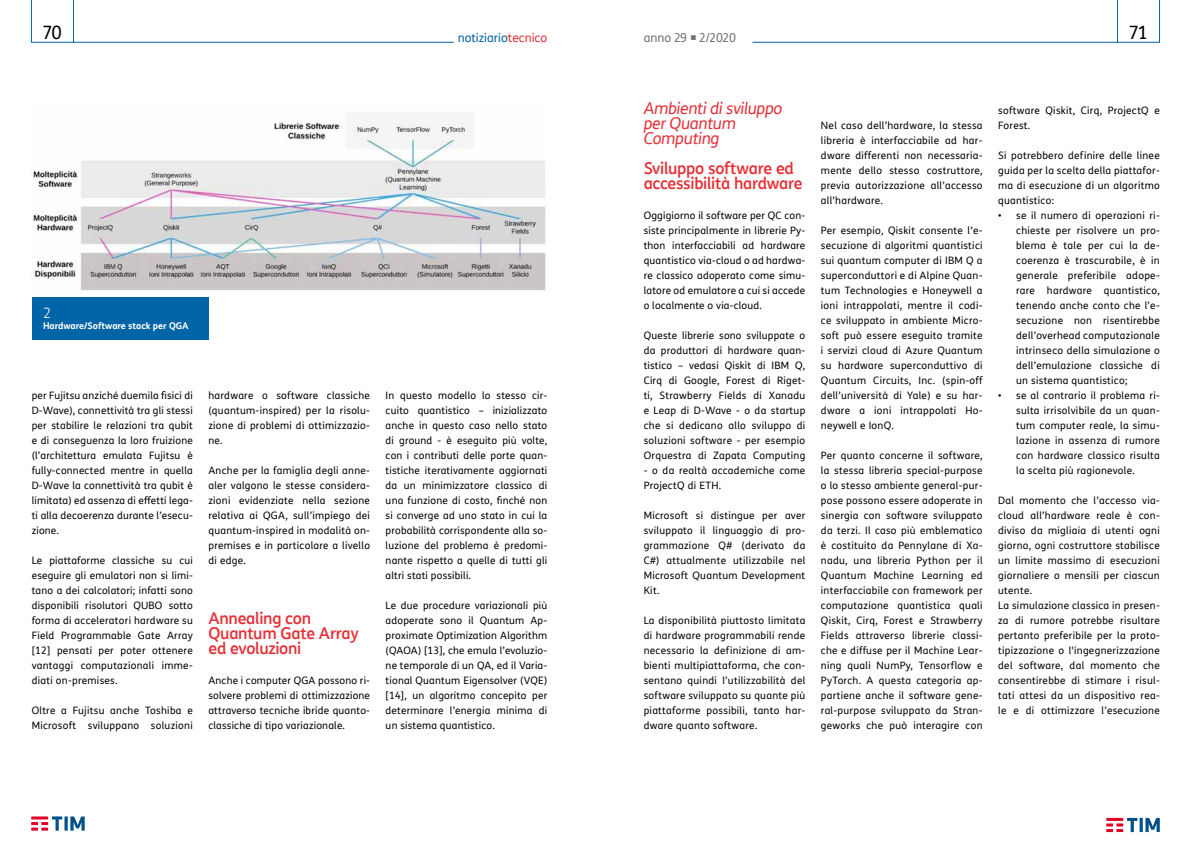
<style>
.page{position:relative;width:1191px;height:842px;background:#fff}
.page>*{position:absolute;margin:0;border:0;box-sizing:border-box;transform-origin:0 0}
.t1{font:18px "TIM Sans";color:#000}
.t2{font:500 16px/15px "TIM Sans";letter-spacing:-.015em;color:#e53138}
.t3{font:italic 16px/15px "TIM Sans";letter-spacing:-.02em;color:#e53138}
.t4{font:300 14px "TIM Sans";color:#fff}
.t5{font:12px "TIM Sans";color:#0065a6}
.t6{font:12px "TIM Sans";color:#707172}
.t7{font:10px/15px "TIM Sans";letter-spacing:.03em;color:#000;text-align:justify}
.t8{font:700 9px "TIM Sans";color:#fff}
.s1{color:#e53138}
</style>
<div class="page">
<img style="left:33px;top:112px;width:513px;height:179px">
<div style="left:32px;top:297px;width:176px;height:42px;background:#0065a6"></div>
<svg style="left:31px;top:0;width:43px;height:43px"></svg>
<svg style="left:1117px;top:0;width:42px;height:43px"></svg>
<hr style="left:73px;top:42px;width:381px;height:1px;background:#0065a6">
<hr style="left:752px;top:42px;width:365px;height:1px;background:#0065a6">
<svg style="left:1106px;top:818px;width:53px;height:14px"></svg>
<svg style="left:31px;top:816px;width:54px;height:15px"></svg>
<h1 class="t1" style="left:43px;top:20px;width:20px">70</h1>
<p class="t5" style="left:458px;top:30px;width:91px">notiziario<span class="s1">tecnico</span></p>
<p class="t6" style="left:643px;top:29px;width:94px">anno 29 ○ 2/2020</p>
<h1 class="t1" style="left:1129px;top:20px;width:20px">71</h1>
<h3 class="t4" style="left:43px;top:303px;width:10px">2</h3>
<p class="t8" style="left:43px;top:319px;width:147px">Hardware/Software stack per QGA</p>
<p class="t7" style="left:32px;top:388px;width:163px">per Fujitsu anziché duemila fisici di D-Wave), connettività tra gli stessi per stabilire le relazioni tra qubit e di conseguenza la loro fruizione (l’architettura emulata Fujitsu è fully-connected mentre in quella D-Wave la connettività tra qubit è limitata) ed assenza di effetti lega&shy;ti alla decoerenza durante l’esecu&shy;zione.</p>
<p class="t7" style="left:32px;top:553px;width:163px">Le piattaforme classiche su cui eseguire gli emulatori non si limi&shy;tano a dei calcolatori; infatti sono disponibili risolutori QUBO sotto forma di acceleratori hardware su Field Programmable Gate Array [12] pensati per poter ottenere vantaggi computazionali imme&shy;diati on-premises.</p>
<p class="t7" style="left:32px;top:703px;width:163px">Oltre a Fujitsu anche Toshiba e<br>Microsoft sviluppano soluzioni</p>
<p class="t7" style="left:208px;top:388px;width:163px">hardware o software classiche (quantum-inspired) per la risolu&shy;zione di problemi di ottimizzazio&shy;ne.</p>
<p class="t7" style="left:208px;top:463px;width:163px">Anche per la famiglia degli anne&shy;aler valgono le stesse considera&shy;zioni evidenziate nella sezione relativa ai QGA, sull’impiego dei quantum-inspired in modalità on&shy;premises e in particolare a livello di edge.</p>
<h2 class="t2" style="left:208px;top:610px;width:152px">Annealing con<br>Quantum Gate Array ed evoluzioni</h2>
<p class="t7" style="left:208px;top:673px;width:163px">Anche i computer QGA possono ri&shy;solvere problemi di ottimizzazione attraverso tecniche ibride quanto&shy;classiche di tipo variazionale.</p>
<p class="t7" style="left:386px;top:388px;width:163px">In questo modello lo stesso cir&shy;cuito quantistico – inizializzato anche in questo caso nello stato di ground - è eseguito più volte, con i contributi delle porte quan&shy;tistiche iterativamente aggiornati da un minimizzatore classico di una funzione di costo, finché non si converge ad uno stato in cui la probabilità corrispondente alla so&shy;luzione del problema è predomi&shy;nante rispetto a quelle di tutti gli altri stati possibili.</p>
<p class="t7" style="left:386px;top:598px;width:163px">Le due procedure variazionali più adoperate sono il Quantum Ap&shy;proximate Optimization Algorithm (QAOA) [13], che emula l’evoluzio&shy;ne temporale di un QA, ed il Varia&shy;tional Quantum Eigensolver (VQE) [14], un algoritmo concepito per determinare l’energia minima di un sistema quantistico.</p>
<h2 class="t3" style="left:643px;top:101px;width:140px">Ambienti di sviluppo per Quantum<br>Computing</h2>
<h2 class="t2" style="left:643px;top:160px;width:160px">Sviluppo software ed accessibilità hardware</h2>
<p class="t7" style="left:643px;top:208px;width:163px">Oggigiorno il software per QC con&shy;siste principalmente in librerie Py&shy;thon interfacciabili ad hardware quantistico via-cloud o ad hardwa&shy;re classico adoperato come simu&shy;latore od emulatore a cui si accede o localmente o via-cloud.</p>
<p class="t7" style="left:643px;top:328px;width:163px">Queste librerie sono sviluppate o da produttori di hardware quan&shy;tistico – vedasi Qiskit di IBM Q, Cirq di Google, Forest di Riget&shy;ti, Strawberry Fields di Xanadu e Leap di D-Wave - o da startup che si dedicano allo sviluppo di soluzioni software - per esempio Orquestra di Zapata Computing</p>
<p class="t7" style="left:643px;top:463px;width:163px">- o da realtà accademiche come<br>ProjectQ di ETH.</p>
<p class="t7" style="left:643px;top:508px;width:163px">Microsoft si distingue per aver sviluppato il linguaggio di pro&shy;grammazione Q# (derivato da C#) attualmente utilizzabile nel Microsoft Quantum Development Kit.</p>
<p class="t7" style="left:643px;top:613px;width:163px">La disponibilità piuttosto limitata di hardware programmabili rende necessario la definizione di am&shy;bienti multipiattaforma, che con&shy;sentano quindi l’utilizzabilità del software sviluppato su quante più piattaforme possibili, tanto har&shy;dware quanto software.</p>
<p class="t7" style="left:821px;top:118px;width:163px">Nel caso dell’hardware, la stessa libreria è interfacciabile ad har&shy;dware differenti non necessaria&shy;mente dello stesso costruttore, previa autorizzazione all’accesso all’hardware.</p>
<p class="t7" style="left:821px;top:223px;width:163px">Per esempio, Qiskit consente l’e&shy;secuzione di algoritmi quantistici sui quantum computer di IBM Q a superconduttori e di Alpine Quan&shy;tum Technologies e Honeywell a ioni intrappolati, mentre il codi&shy;ce sviluppato in ambiente Micro&shy;soft può essere eseguito tramite i servizi cloud di Azure Quantum su hardware superconduttivo di Quantum Circuits, Inc. (spin-off dell’università di Yale) e su har&shy;dware a ioni intrappolati Ho&shy;neywell e IonQ.</p>
<p class="t7" style="left:821px;top:448px;width:163px">Per quanto concerne il software, la stessa libreria special-purpose o lo stesso ambiente general-pur&shy;pose possono essere adoperate in sinergia con software sviluppato da terzi. Il caso più emblematico è costituito da Pennylane di Xa&shy;nadu, una libreria Python per il Quantum Machine Learning ed interfacciabile con framework per computazione quantistica quali Qiskit, Cirq, Forest e Strawberry Fields attraverso librerie classi&shy;che e diffuse per il Machine Lear&shy;ning quali NumPy, Tensorflow e PyTorch. A questa categoria ap&shy;partiene anche il software gene&shy;ral-purpose sviluppato da Stran&shy;geworks che può interagire con</p>
<p class="t7" style="left:998px;top:103px;width:163px">software Qiskit, Cirq, ProjectQ e<br>Forest.</p>
<p class="t7" style="left:998px;top:148px;width:163px">Si potrebbero definire delle linee guida per la scelta della piattafor&shy;ma di esecuzione di un algoritmo quantistico:</p>
<p class="t7" style="left:1016px;top:208px;width:145px;text-indent:-18px">• se il numero di operazioni ri&shy;chieste per risolvere un pro&shy;blema è tale per cui la de&shy;coerenza è trascurabile, è in generale preferibile adope&shy;rare hardware quantistico, tenendo anche conto che l’e&shy;secuzione non risentirebbe dell’overhead computazionale intrinseco della simulazione o dell’emulazione classiche di un sistema quantistico;</p>
<p class="t7" style="left:1016px;top:388px;width:145px;text-indent:-18px">• se al contrario il problema ri&shy;sulta irrisolvibile da un quan&shy;tum computer reale, la simu&shy;lazione in assenza di rumore con hardware classico risulta la scelta più ragionevole.</p>
<p class="t7" style="left:998px;top:493px;width:163px;text-align:left">Dal momento che l’accesso via&shy;cloud all’hardware reale è con&shy;diviso da migliaia di utenti ogni giorno, ogni costruttore stabilisce un limite massimo di esecuzioni giornaliere o mensili per ciascun utente.<br>La simulazione classica in presen&shy;za di rumore potrebbe risultare pertanto preferibile per la proto&shy;tipizzazione o l'ingegnerizzazione del software, dal momento che consentirebbe di stimare i risul&shy;tati attesi da un dispositivo rea&shy;le e di ottimizzare l’esecuzione</p>
</div>
